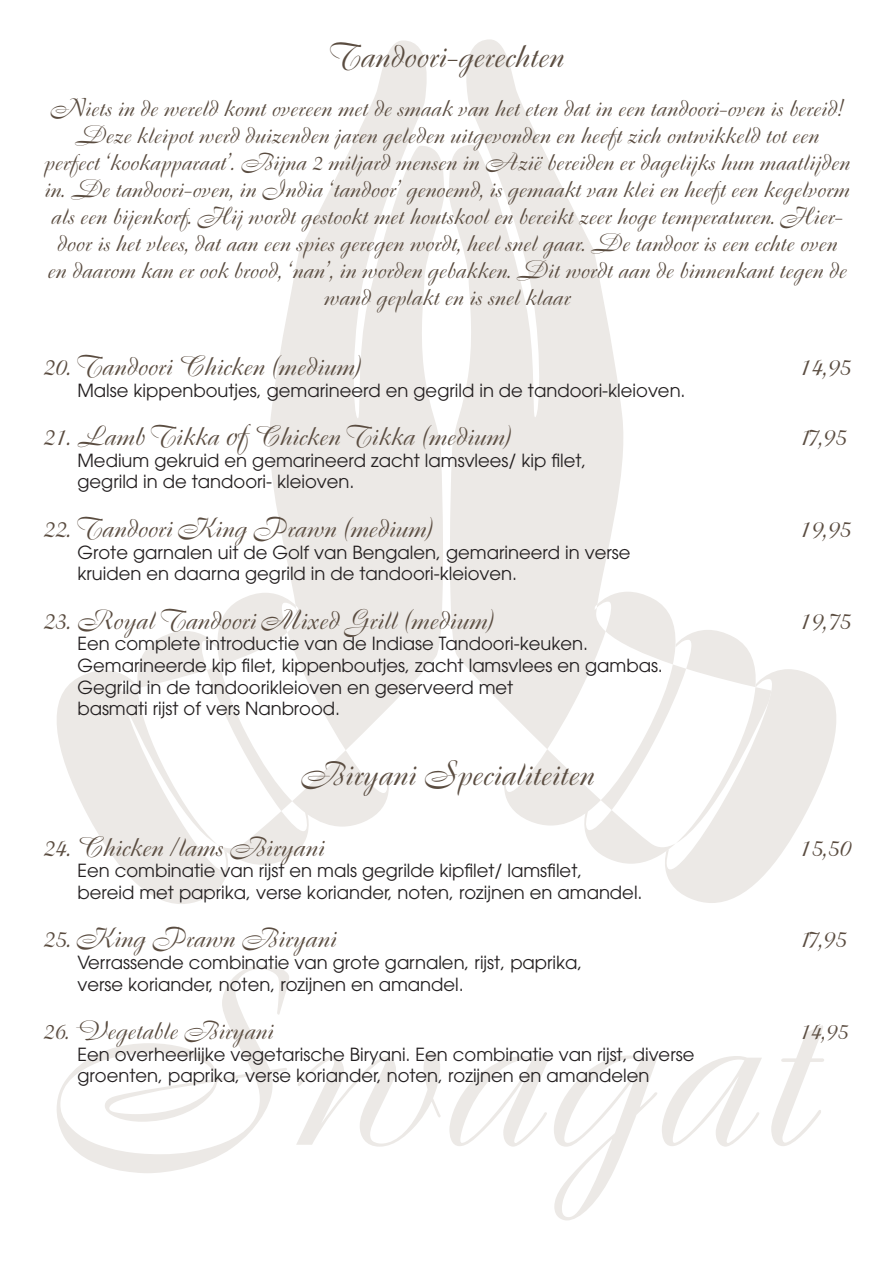
<style>
.page{position:relative;width:893px;height:1263px;background:#fff}
.page>*{position:absolute;margin:0;border:0;box-sizing:border-box;transform-origin:0 0}
.t1{font:33px "Boulevard";color:#5a4c40}
.t2{font:27px "Boulevard";color:#5a4c40}
.t3{font:25.5px "Boulevard";color:#5a4c40}
.t4{font:24px/27px "Boulevard";color:#5a4c40;text-align:center}
.t5{font:18px/21.6px "Avant Garde";color:#231f20}
.s1{font-size:31.5px}
</style>
<div class="page">
<svg style="left:270px;top:40px;width:174px;height:658px;fill:#ece9e6"></svg>
<svg style="left:57px;top:593px;width:341px;height:311px"></svg>
<svg style="left:449px;top:39px;width:174px;height:658px;fill:#ece9e6"></svg>
<svg style="left:495px;top:592px;width:341px;height:311px"></svg>
<svg style="left:57px;top:965px;width:232px;height:208px"></svg>
<svg style="left:296px;top:1052px;width:145px;height:95px"></svg>
<svg style="left:449px;top:1055px;width:313px;height:165px"></svg>
<svg style="left:771px;top:1025px;width:53px;height:121px"></svg>
<h1 class="t1" style="left:330px;top:35px;width:235px">Tandoori-gerechten</h1>
<p class="t4" style="left:44px;top:94px;width:807px">Niets in de wereld komt overeen met de smaak van het eten dat in een tandoori-oven is bereid!<br>Deze kleipot werd duizenden jaren geleden uitgevonden en heeft zich ontwikkeld tot een<br>perfect ‘kookapparaat’. Bijna 2 miljard mensen in Azië bereiden er dagelijks hun maatlijden in. De tandoori-oven, in India ‘tandoor’ genoemd, is gemaakt van klei en heeft een kegelvorm als een bijenkorf. Hij wordt gestookt met houtskool en bereikt zeer hoge temperaturen. Hier&shy;door is het vlees, dat aan een spies geregen wordt, heel snel gaar. De tandoor is een echte oven<br>en daarom kan er ook brood, ‘nan’, in worden gebakken. Dit wordt aan de binnenkant tegen de wand geplakt en is snel klaar</p>
<h2 class="t2" style="left:43px;top:348px;width:320px">20. Tandoori Chicken (medium)</h2>
<h2 class="t2" style="left:799px;top:348px;width:53px">14,95</h2>
<p class="t5" style="left:77px;top:379px;width:610px">Malse kippenboutjes, gemarineerd en gegrild in de tandoori-kleioven.</p>
<h2 class="t2" style="left:43px;top:419px;width:470px">21. Lamb Tikka <span class="s1">of</span> Chicken Tikka (medium)</h2>
<h2 class="t2" style="left:799px;top:419px;width:49px">17,95</h2>
<p class="t5" style="left:77px;top:449px;width:511px">Medium gekruid en gemarineerd zacht lamsvlees/ kip filet, gegrild in de tandoori- kleioven.</p>
<h2 class="t2" style="left:43px;top:510px;width:392px">22. Tandoori King Prawn (medium)</h2>
<h2 class="t2" style="left:799px;top:510px;width:53px">19,95</h2>
<p class="t5" style="left:77px;top:541px;width:554px">Grote garnalen uit de Golf van Bengalen, gemarineerd in verse kruiden en daarna gegrild in de tandoori-kleioven.</p>
<h2 class="t2" style="left:43px;top:602px;width:453px">23. Royal Tandoori Mixed Grill (medium)</h2>
<h2 class="t2" style="left:799px;top:602px;width:53px">19,75</h2>
<p class="t5" style="left:77px;top:633px;width:587px">Een complete introductie van de Indiase Tandoori-keuken.<br>Gemarineerde kip filet, kippenboutjes, zacht lamsvlees en gambas.<br>Gegrild in de tandoorikleioven en geserveerd met<br>basmati rijst of vers Nanbrood.</p>
<h1 class="t1" style="left:299px;top:753px;width:296px">Biryani Specialiteiten</h1>
<h2 class="t2" style="left:43px;top:829px;width:283px">24. Chicken /lams Biryani</h2>
<h2 class="t2" style="left:799px;top:829px;width:53px">15,50</h2>
<p class="t5" style="left:77px;top:860px;width:567px">Een combinatie van rijst en mals gegrilde kipfilet/ lamsfilet, bereid met paprika, verse koriander, noten, rozijnen en amandel.</p>
<h2 class="t2" style="left:43px;top:921px;width:295px">25. King Prawn Biryani</h2>
<h2 class="t2" style="left:799px;top:921px;width:49px">17,95</h2>
<p class="t5" style="left:77px;top:952px;width:507px">Verrassende combinatie van grote garnalen, rijst, paprika, verse koriander, noten, rozijnen en amandel.</p>
<h3 class="t3" style="left:43px;top:1014px;width:232px">26. Vegetable Biryani</h3>
<h3 class="t3" style="left:799px;top:1014px;width:50px">14,95</h3>
<p class="t5" style="left:77px;top:1043px;width:618px">Een overheerlijke vegetarische Biryani. Een combinatie van rijst, diverse groenten, paprika, verse koriander, noten, rozijnen en amandelen</p>
</div>
